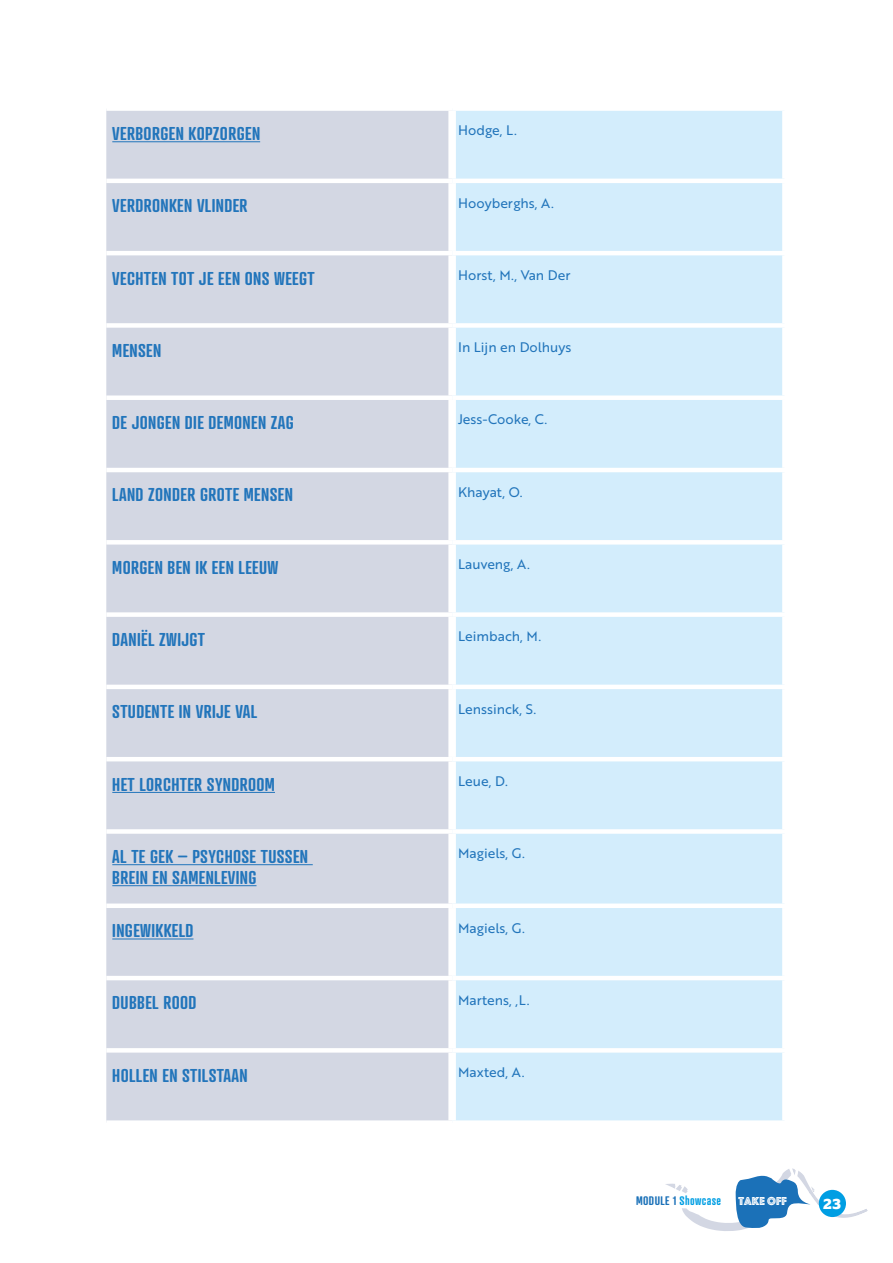
<style>
.page{position:relative;width:893px;height:1263px;background:#fff}
.page>*{position:absolute;margin:0;border:0;box-sizing:border-box;transform-origin:0 0}
.t1{font:600 18px/21px "Atrament";letter-spacing:.02em;color:#2275bb}
.t2{font:900 15px "Lexia";color:#fff}
.t3{font:13.5px "Brother 1816 Regular";color:#2275bb}
.t4{font:600 12px "Atrament";letter-spacing:.03em;color:#009ee3}
.t5{font:12px "Phosphate Inline";color:#fff}
.s1{color:#1b71b8}
</style>
<div class="page">
<svg style="left:665px;top:1168px;width:203px;height:63px"></svg>
<div style="left:819px;top:1190px;width:27px;height:27px;background:#009ee3;border-radius:50%"></div>
<div style="left:106px;top:111px;width:342px;height:1009px;background:#d3d7e3"></div>
<div style="left:456px;top:111px;width:326px;height:1009px;background:#d3edfc"></div>
<hr style="left:452px;top:179px;width:335px;height:4px;background:#fff">
<hr style="left:452px;top:251px;width:335px;height:4px;background:#fff">
<div style="left:452px;top:323px;width:335px;height:5px;background:#fff"></div>
<div style="left:452px;top:395px;width:335px;height:5px;background:#fff"></div>
<hr style="left:452px;top:468px;width:335px;height:4px;background:#fff">
<div style="left:452px;top:540px;width:335px;height:5px;background:#fff"></div>
<div style="left:452px;top:612px;width:335px;height:5px;background:#fff"></div>
<hr style="left:452px;top:685px;width:335px;height:4px;background:#fff">
<hr style="left:452px;top:757px;width:335px;height:4px;background:#fff">
<div style="left:452px;top:829px;width:335px;height:5px;background:#fff"></div>
<div style="left:452px;top:903px;width:335px;height:5px;background:#fff"></div>
<hr style="left:452px;top:976px;width:335px;height:4px;background:#fff">
<hr style="left:452px;top:1048px;width:335px;height:4px;background:#fff">
<hr style="left:106px;top:179px;width:346px;height:4px;background:#fff">
<hr style="left:106px;top:251px;width:346px;height:4px;background:#fff">
<div style="left:106px;top:323px;width:346px;height:5px;background:#fff"></div>
<div style="left:106px;top:395px;width:346px;height:5px;background:#fff"></div>
<hr style="left:106px;top:468px;width:346px;height:4px;background:#fff">
<div style="left:106px;top:540px;width:346px;height:5px;background:#fff"></div>
<div style="left:106px;top:612px;width:346px;height:5px;background:#fff"></div>
<hr style="left:106px;top:685px;width:346px;height:4px;background:#fff">
<hr style="left:106px;top:757px;width:346px;height:4px;background:#fff">
<div style="left:106px;top:829px;width:346px;height:5px;background:#fff"></div>
<div style="left:106px;top:903px;width:346px;height:5px;background:#fff"></div>
<hr style="left:106px;top:976px;width:346px;height:4px;background:#fff">
<hr style="left:106px;top:1048px;width:346px;height:4px;background:#fff">
<hr style="left:112px;top:141px;width:148px;height:1px;background:#2275bb">
<hr style="left:112px;top:792px;width:163px;height:1px;background:#2275bb">
<hr style="left:112px;top:864px;width:201px;height:1px;background:#2275bb">
<hr style="left:112px;top:885px;width:144px;height:1px;background:#2275bb">
<hr style="left:112px;top:938px;width:81px;height:1px;background:#2275bb">
<p class="t1" style="left:112px;top:123px;width:149px">VERBORGEN KOPZORGEN</p>
<p class="t3" style="left:458px;top:120px;width:60px">Hodge, L.</p>
<p class="t1" style="left:112px;top:195px;width:137px">VERDRONKEN VLINDER</p>
<p class="t3" style="left:458px;top:193px;width:97px">Hooyberghs, A.</p>
<p class="t1" style="left:112px;top:267px;width:204px">VECHTEN TOT JE EEN ONS WEEGT</p>
<p class="t3" style="left:458px;top:265px;width:114px">Horst, M., Van Der</p>
<p class="t1" style="left:112px;top:339px;width:51px">MENSEN</p>
<p class="t3" style="left:458px;top:337px;width:115px">In Lijn en Dolhuys</p>
<p class="t1" style="left:112px;top:412px;width:183px">DE JONGEN DIE DEMONEN ZAG</p>
<p class="t3" style="left:458px;top:410px;width:91px">Jess-Cooke, C.</p>
<p class="t1" style="left:112px;top:484px;width:182px">LAND ZONDER GROTE MENSEN</p>
<p class="t3" style="left:458px;top:482px;width:66px">Khayat, O.</p>
<p class="t1" style="left:112px;top:556px;width:168px">MORGEN BEN IK EEN LEEUW</p>
<p class="t3" style="left:458px;top:554px;width:73px">Lauveng, A.</p>
<p class="t1" style="left:112px;top:629px;width:94px">DANIËL ZWIJGT</p>
<p class="t3" style="left:458px;top:626px;width:85px">Leimbach, M.</p>
<p class="t1" style="left:112px;top:701px;width:147px">STUDENTE IN VRIJE VAL</p>
<p class="t3" style="left:458px;top:699px;width:80px">Lenssinck, S.</p>
<p class="t1" style="left:112px;top:773px;width:164px">HET LORCHTER SYNDROOM</p>
<p class="t3" style="left:458px;top:771px;width:51px">Leue, D.</p>
<p class="t1" style="left:112px;top:845px;width:197px">AL TE GEK – PSYCHOSE TUSSEN<br>BREIN EN SAMENLEVING</p>
<p class="t3" style="left:458px;top:843px;width:68px">Magiels, G.</p>
<p class="t1" style="left:112px;top:920px;width:83px">INGEWIKKELD</p>
<p class="t3" style="left:458px;top:917px;width:68px">Magiels, G.</p>
<p class="t1" style="left:112px;top:992px;width:86px">DUBBEL ROOD</p>
<p class="t3" style="left:458px;top:990px;width:73px">Martens, ,L.</p>
<p class="t1" style="left:112px;top:1064px;width:137px">HOLLEN EN STILSTAAN</p>
<p class="t3" style="left:458px;top:1062px;width:68px">Maxted, A.</p>
<p class="t4" style="left:636px;top:1193px;width:86px"><span class="s1">MODULE 1</span> Showcase</p>
<p class="t5" style="left:739px;top:1192px;width:50px">TAKE OFF</p>
<p class="t2" style="left:823px;top:1193px;width:20px">23</p>
</div>
